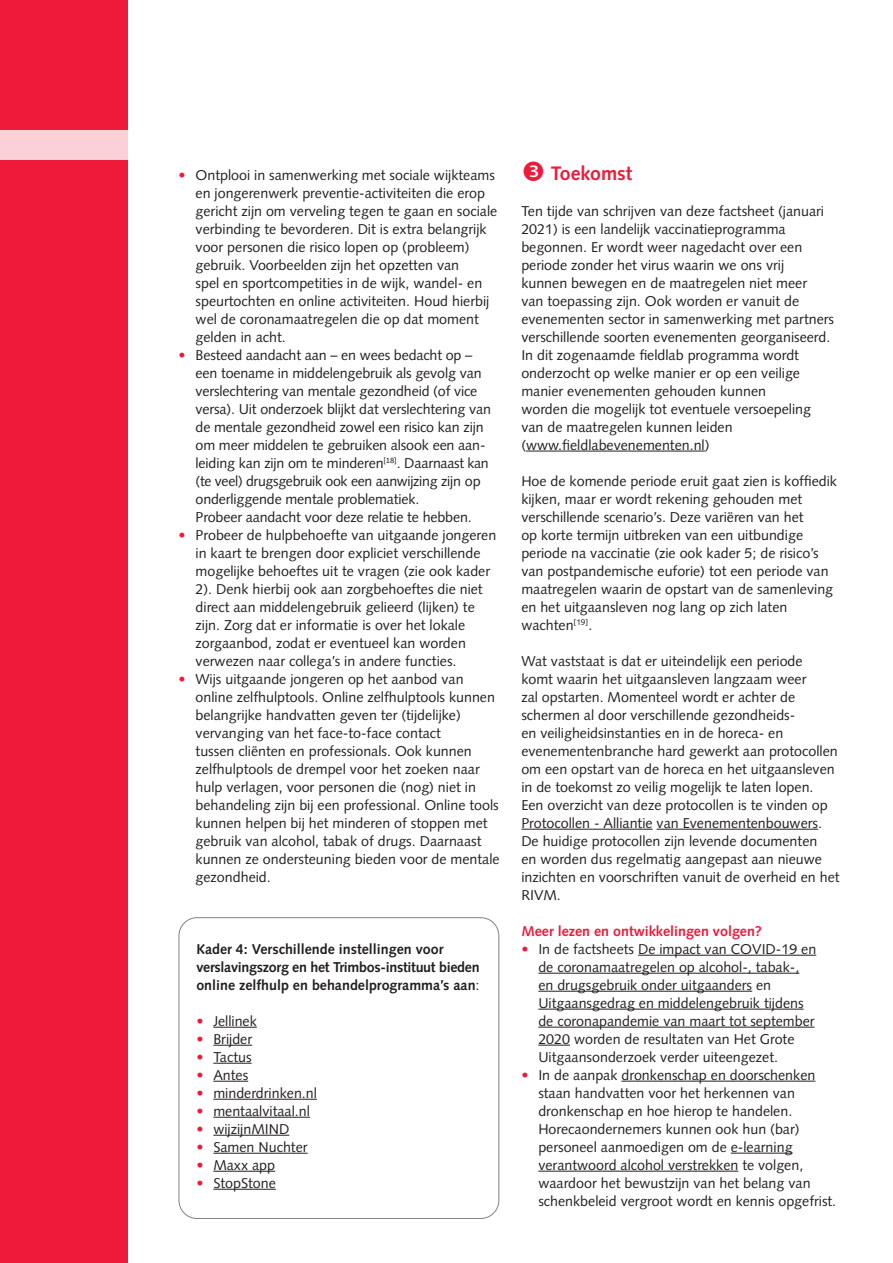
<style>
.page{position:relative;width:893px;height:1263px;background:#fff}
.page>*{position:absolute;margin:0;border:0;box-sizing:border-box;transform-origin:0 0}
._02-Subkop_rood_bold{font:700 19.5px "Syntax LT Std";color:#ed1a3a}
._03-brood{font:14.25px/18px "Syntax LT Std";color:#231f20}
._03-brood-2{font:700 14.25px/18px "Syntax LT Std";color:#231f20}
._03-Brood_bold_rood{font:700 14.25px "Syntax LT Std";color:#ed1a3a}
.s1{font-style:italic;color:#ed1a3a}
.s2{font-weight:400}
</style>
<div class="page">
<div style="left:0;top:0;width:128px;height:1263px;background:#ed1a3a"></div>
<div style="left:0;top:130px;width:128px;height:29px;background:#fbd1d7"></div>
<hr style="left:213px;top:1027px;width:44px;height:1px;background:#231f20">
<hr style="left:213px;top:1045px;width:39px;height:1px;background:#231f20">
<hr style="left:213px;top:1063px;width:39px;height:1px;background:#231f20">
<hr style="left:213px;top:1081px;width:35px;height:1px;background:#231f20">
<hr style="left:213px;top:1099px;width:104px;height:1px;background:#231f20">
<hr style="left:213px;top:1117px;width:97px;height:1px;background:#231f20">
<hr style="left:213px;top:1135px;width:76px;height:1px;background:#231f20">
<hr style="left:213px;top:1153px;width:95px;height:1px;background:#231f20">
<hr style="left:213px;top:1171px;width:62px;height:1px;background:#231f20">
<hr style="left:213px;top:1189px;width:63px;height:1px;background:#231f20">
<div style="left:179px;top:917px;width:320px;height:302px;border:1px solid #808285;border-radius:18px"></div>
<hr style="left:526px;top:451px;width:179px;height:1px;background:#231f20">
<hr style="left:521px;top:829px;width:132px;height:1px;background:#231f20">
<hr style="left:657px;top:829px;width:161px;height:1px;background:#231f20">
<hr style="left:638px;top:955px;width:178px;height:1px;background:#231f20">
<hr style="left:538px;top:973px;width:261px;height:1px;background:#231f20">
<hr style="left:538px;top:991px;width:214px;height:1px;background:#231f20">
<hr style="left:538px;top:1009px;width:266px;height:1px;background:#231f20">
<hr style="left:538px;top:1027px;width:277px;height:1px;background:#231f20">
<hr style="left:538px;top:1045px;width:32px;height:1px;background:#231f20">
<hr style="left:621px;top:1081px;width:194px;height:1px;background:#231f20">
<hr style="left:731px;top:1153px;width:62px;height:1px;background:#231f20">
<hr style="left:538px;top:1171px;width:200px;height:1px;background:#231f20">
<p class="_03-brood" style="left:196px;top:166px;width:303px;text-indent:-17px"><span class="s1">•</span> Ontplooi in samenwerking met sociale wijkteams en jongerenwerk preventie-activiteiten die erop gericht zijn om verveling tegen te gaan en sociale verbinding te bevorderen. Dit is extra belangrijk voor personen die risico lopen op (probleem) gebruik. Voorbeelden zijn het opzetten van<br>spel en sportcompetities in de wijk, wandel- en speurtochten en online activiteiten. Houd hierbij wel de coronamaatregelen die op dat moment gelden in acht.</p>
<p class="_03-brood" style="left:196px;top:346px;width:297px;text-indent:-17px"><span class="s1">•</span> Besteed aandacht aan – en wees bedacht op – een toename in middelengebruik als gevolg van verslechtering van mentale gezondheid (of vice versa). Uit onderzoek blijkt dat verslechtering van de mentale gezondheid zowel een risico kan zijn om meer middelen te gebruiken alsook een aan&shy;leiding kan zijn om te minderen<sup>[18]</sup>. Daarnaast kan (te veel) drugsgebruik ook een aanwijzing zijn op onderliggende mentale problematiek.<br>Probeer aandacht voor deze relatie te hebben.</p>
<p class="_03-brood" style="left:196px;top:526px;width:302px;text-indent:-17px"><span class="s1">•</span> Probeer de hulpbehoefte van uitgaande jongeren in kaart te brengen door expliciet verschillende mogelijke behoeftes uit te vragen (zie ook kader 2). Denk hierbij ook aan zorgbehoeftes die niet direct aan middelengebruik gelieerd (lijken) te zijn. Zorg dat er informatie is over het lokale zorgaanbod, zodat er eventueel kan worden verwezen naar collega’s in andere functies.</p>
<p class="_03-brood" style="left:196px;top:670px;width:306px;text-indent:-17px"><span class="s1">•</span> Wijs uitgaande jongeren op het aanbod van online zelfhulptools. Online zelfhulptools kunnen belangrijke handvatten geven ter (tijdelijke) vervanging van het face-to-face contact<br>tussen cliënten en professionals. Ook kunnen zelfhulptools de drempel voor het zoeken naar hulp verlagen, voor personen die (nog) niet in behandeling zijn bij een professional. Online tools kunnen helpen bij het minderen of stoppen met gebruik van alcohol, tabak of drugs. Daarnaast kunnen ze ondersteuning bieden voor de mentale gezondheid.</p>
<p class="_03-brood-2" style="left:196px;top:940px;width:285px">Kader 4: Verschillende instellingen voor verslavingszorg en het Trimbos-instituut bieden online zelfhulp en behandelprogramma’s aan<span class="s2">:</span></p>
<p class="_03-brood" style="left:196px;top:1012px;width:62px"><span class="s1">•</span> Jellinek</p>
<p class="_03-brood" style="left:196px;top:1030px;width:57px"><span class="s1">•</span> Brijder</p>
<p class="_03-brood" style="left:196px;top:1048px;width:57px"><span class="s1">•</span> Tactus</p>
<p class="_03-brood" style="left:196px;top:1066px;width:53px"><span class="s1">•</span> Antes</p>
<p class="_03-brood" style="left:196px;top:1084px;width:122px"><span class="s1">•</span> minderdrinken.nl</p>
<p class="_03-brood" style="left:196px;top:1102px;width:115px"><span class="s1">•</span> mentaalvitaal.nl</p>
<p class="_03-brood" style="left:196px;top:1120px;width:94px"><span class="s1">•</span> wijzijnMIND</p>
<p class="_03-brood" style="left:196px;top:1138px;width:113px"><span class="s1">•</span> Samen Nuchter</p>
<p class="_03-brood" style="left:196px;top:1156px;width:80px"><span class="s1">•</span> Maxx app</p>
<p class="_03-brood" style="left:196px;top:1174px;width:81px"><span class="s1">•</span> StopStone</p>
<p class="_02-Subkop_rood_bold" style="left:551px;top:162px;width:83px">Toekomst</p>
<p class="_03-brood" style="left:521px;top:202px;width:314px">Ten tijde van schrijven van deze factsheet (januari 2021) is een landelijk vaccinatieprogramma begonnen. Er wordt weer nagedacht over een periode zonder het virus waarin we ons vrij<br>kunnen bewegen en de maatregelen niet meer<br>van toepassing zijn. Ook worden er vanuit de evenementen sector in samenwerking met partners verschillende soorten evenementen georganiseerd.<br>In dit zogenaamde fieldlab programma wordt onderzocht op welke manier er op een veilige manier evenementen gehouden kunnen<br>worden die mogelijk tot eventuele versoepeling van de maatregelen kunnen leiden (www.fieldlabevenementen.nl)</p>
<p class="_03-brood" style="left:521px;top:472px;width:317px">Hoe de komende periode eruit gaat zien is koffiedik kijken, maar er wordt rekening gehouden met verschillende scenario’s. Deze variëren van het<br>op korte termijn uitbreken van een uitbundige periode na vaccinatie (zie ook kader 5; de risico’s van postpandemische euforie) tot een periode van maatregelen waarin de opstart van de samenleving en het uitgaansleven nog lang op zich laten wachten<sup>[19]</sup>.</p>
<p class="_03-brood" style="left:521px;top:652px;width:320px">Wat vaststaat is dat er uiteindelijk een periode<br>komt waarin het uitgaansleven langzaam weer<br>zal opstarten. Momenteel wordt er achter de schermen al door verschillende gezondheids-<br>en veiligheidsinstanties en in de horeca- en evenementenbranche hard gewerkt aan protocollen om een opstart van de horeca en het uitgaansleven in de toekomst zo veilig mogelijk te laten lopen.<br>Een overzicht van deze protocollen is te vinden op Protocollen - Alliantie van Evenementenbouwers.<br>De huidige protocollen zijn levende documenten<br>en worden dus regelmatig aangepast aan nieuwe inzichten en voorschriften vanuit de overheid en het RIVM.</p>
<p class="_03-Brood_bold_rood" style="left:521px;top:922px;width:242px">Meer lezen en ontwikkelingen volgen?</p>
<p class="_03-brood" style="left:538px;top:940px;width:279px;text-indent:-17px"><span class="s1">•</span> In de factsheets De impact van COVID-19 en de coronamaatregelen op alcohol-, tabak-, en drugsgebruik onder uitgaanders en Uitgaansgedrag en middelengebruik tijdens de coronapandemie van maart tot september 2020 worden de resultaten van Het Grote Uitgaansonderzoek verder uiteengezet.</p>
<p class="_03-brood" style="left:538px;top:1066px;width:299px;text-indent:-17px"><span class="s1">•</span> In de aanpak dronkenschap en doorschenken staan handvatten voor het herkennen van dronkenschap en hoe hierop te handelen.<br>Horecaondernemers kunnen ook hun (bar) personeel aanmoedigen om de e-learning verantwoord alcohol verstrekken te volgen, waardoor het bewustzijn van het belang van schenkbeleid vergroot wordt en kennis opgefrist.</p>
</div>
